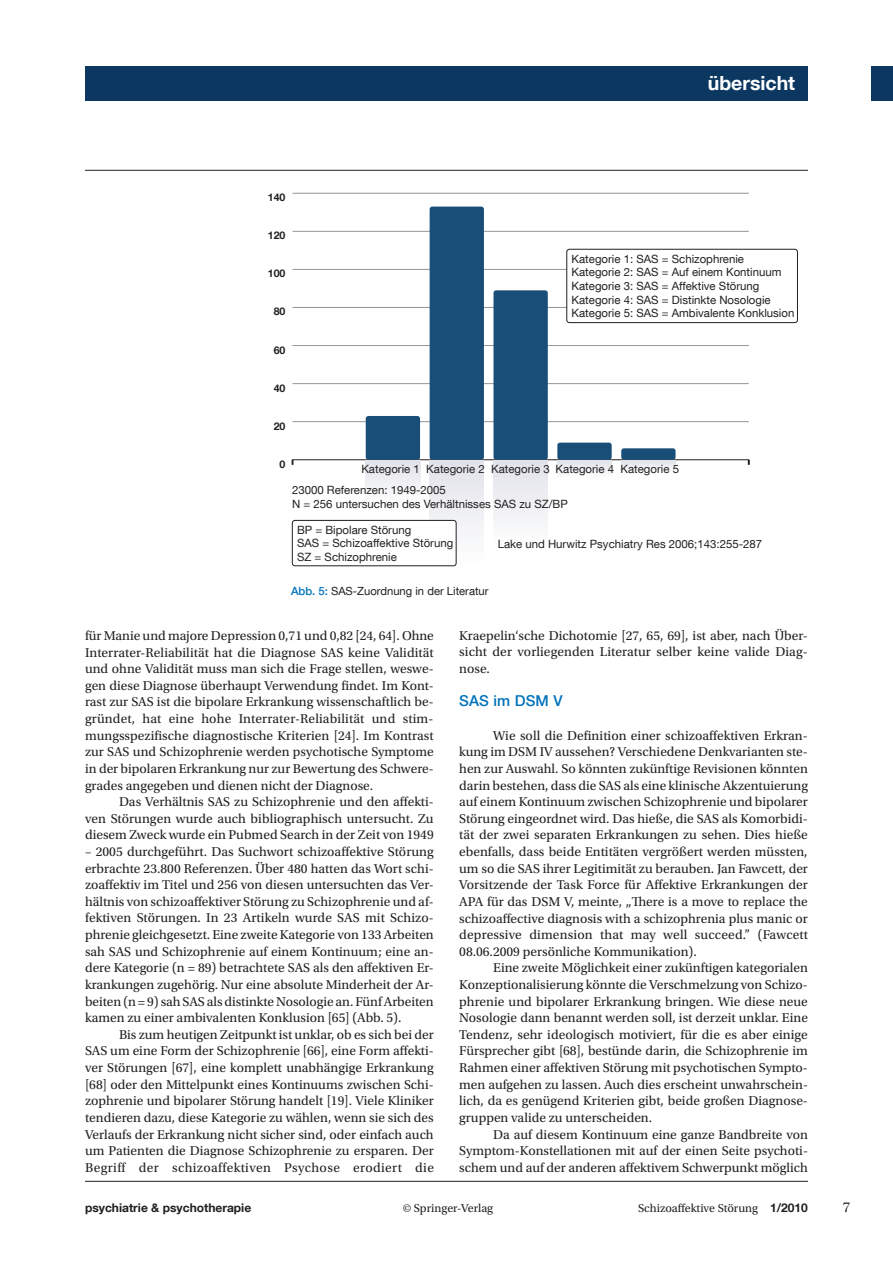
<style>
.page{position:relative;width:893px;height:1263px;background:#fff}
.page>*{position:absolute;margin:0;border:0;box-sizing:border-box;transform-origin:0 0}
.t1{font:700 19.5px "Helvetica Neue LT Com";color:#fff}
.t2{font:500 15px "Helvetica Neue LT Com";letter-spacing:.01em;color:#0072bc}
.t3{font:15px "Utopia Std";color:#231f20}
.t4{font:13.5px/16.6px "Utopia Std";color:#231f20;text-align:justify}
.t5{font:12px "Utopia Std";color:#231f20}
.t6{font:700 12px "Helvetica Neue LT Com";color:#231f20}
.t7{font:11.4px/13.6px "Helvetica Neue LT Com";color:#231f20}
.t8{font:11.25px "Helvetica Neue LT Com";color:#231f20}
.t9{font:700 10.5px "Helvetica Neue LT Com";color:#231f20}
.s1{font-weight:500;color:#0072bc}
.s2{font-family:"Helvetica Neue LT Com";font-weight:700}
</style>
<div class="page">
<div style="left:872px;top:66px;width:21px;height:34px;background:#0c3761"></div>
<div style="left:85px;top:66px;width:723px;height:34px;background:#0c3761"></div>
<hr style="left:85px;top:170px;width:723px;height:1px;background:#231f20">
<hr style="left:85px;top:1181px;width:723px;height:1px;background:#231f20">
<hr style="left:293px;top:459px;width:456px;height:1px;background:#231f20">
<hr style="left:293px;top:421px;width:456px;height:1px;background:#939598">
<hr style="left:293px;top:383px;width:456px;height:1px;background:#939598">
<hr style="left:293px;top:345px;width:456px;height:1px;background:#939598">
<hr style="left:293px;top:307px;width:456px;height:1px;background:#939598">
<hr style="left:293px;top:269px;width:456px;height:1px;background:#939598">
<hr style="left:293px;top:231px;width:456px;height:1px;background:#939598">
<hr style="left:293px;top:193px;width:456px;height:1px;background:#939598">
<div style="left:621px;top:448px;width:54px;height:12px;background:#184e78;border-radius:3px"></div>
<div style="left:557px;top:443px;width:55px;height:17px;background:#184e78;border-radius:3px"></div>
<div style="left:493px;top:290px;width:55px;height:170px;background:#184e78;border-radius:3px"></div>
<div style="left:430px;top:207px;width:54px;height:253px;background:#184e78;border-radius:3px"></div>
<div style="left:366px;top:416px;width:54px;height:44px;background:#184e78;border-radius:3px"></div>
<div style="left:621px;top:461px;width:54px;height:11px;background:#eff0f3"></div>
<div style="left:557px;top:461px;width:55px;height:17px;background:linear-gradient(to right,#f0f0f4,#f0f0f4)"></div>
<div style="left:493px;top:461px;width:55px;height:87px;background:linear-gradient(to right,#f0f1f4,#f0f1f4)"></div>
<svg style="left:430px;top:461px;width:54px;height:105px"></svg>
<div style="left:366px;top:461px;width:54px;height:43px;background:linear-gradient(to right,#eff0f4,#eff0f4)"></div>
<div style="left:567px;top:249px;width:230px;height:74px;background:#fff;border-radius:3px"></div>
<div style="left:566px;top:249px;width:232px;height:74px;border:1px solid #231f20;border-radius:3px"></div>
<div style="left:292px;top:520px;width:164px;height:46px;background:#fff;border-radius:3px"></div>
<div style="left:292px;top:520px;width:164px;height:46px;border:1px solid #231f20;border-radius:3px"></div>
<p class="t9" style="left:268px;top:191px;width:19px">140</p>
<p class="t9" style="left:268px;top:229px;width:19px">120</p>
<p class="t9" style="left:268px;top:267px;width:19px">100</p>
<p class="t9" style="left:274px;top:305px;width:13px">80</p>
<p class="t9" style="left:274px;top:343px;width:13px">60</p>
<p class="t9" style="left:274px;top:381px;width:13px">40</p>
<p class="t9" style="left:274px;top:419px;width:13px">20</p>
<p class="t9" style="left:280px;top:457px;width:7px">0</p>
<h1 class="t1" style="left:708px;top:71px;width:89px">übersicht</h1>
<p class="t7" style="left:571px;top:251px;width:224px">Kategorie 1: SAS = Schizophrenie Kategorie 2: SAS = Auf einem Kontinuum Kategorie 3: SAS = Affektive Störung Kategorie 4: SAS = Distinkte Nosologie Kategorie 5: SAS = Ambivalente Konklusion</p>
<p class="t7" style="left:361px;top:462px;width:319px">Kategorie 1 Kategorie 2 Kategorie 3 Kategorie 4 Kategorie 5</p>
<p class="t7" style="left:292px;top:483px;width:277px">23000 Referenzen: 1949-2005<br>N = 256 untersuchen des Verhältnisses SAS zu SZ/BP</p>
<p class="t7" style="left:297px;top:522px;width:158px">BP = Bipolare Störung<br>SAS = Schizoaffektive Störung<br>SZ = Schizophrenie</p>
<p class="t8" style="left:291px;top:584px;width:199px"><span class="s1">Abb. 5:</span> SAS-Zuordnung in der Literatur</p>
<p class="t7" style="left:498px;top:536px;width:266px">Lake und Hurwitz Psychiatry Res 2006;143:255-287</p>
<p class="t4" style="left:85px;top:627px;width:350px">für Manie und majore Depression 0,71 und 0,82 [24, 64]. Ohne Interrater-Reliabilität hat die Diagnose SAS keine Validität und ohne Validität muss man sich die Frage stellen, weswe&shy;gen diese Diagnose überhaupt Verwendung findet. Im Kont&shy;rast zur SAS ist die bipolare Erkrankung wissenschaftlich be&shy;gründet, hat eine hohe Interrater-Reliabilität und stim&shy;mungsspezifische diagnostische Kriterien [24]. Im Kontrast zur SAS und Schizophrenie werden psychotische Symptome in der bipolaren Erkrankung nur zur Bewertung des Schwere&shy;grades angegeben und dienen nicht der Diagnose.</p>
<p class="t4" style="left:85px;top:794px;width:350px;text-indent:34px">Das Verhältnis SAS zu Schizophrenie und den affekti&shy;ven Störungen wurde auch bibliographisch untersucht. Zu diesem Zweck wurde ein Pubmed Search in der Zeit von 1949</p>
<p class="t4" style="left:85px;top:843px;width:350px">– 2005 durchgeführt. Das Suchwort schizoaffektive Störung erbrachte 23.800 Referenzen. Über 480 hatten das Wort schi&shy;zoaffektiv im Titel und 256 von diesen untersuchten das Ver&shy;hältnis von schizoaffektiver Störung zu Schizophrenie und af&shy;fektiven Störungen. In 23 Artikeln wurde SAS mit Schizo&shy;phrenie gleichgesetzt. Eine zweite Kategorie von 133 Arbeiten sah SAS und Schizophrenie auf einem Kontinuum; eine an&shy;dere Kategorie (n = 89) betrachtete SAS als den affektiven Er&shy;krankungen zugehörig. Nur eine absolute Minderheit der Ar&shy;beiten (n = 9) sah SAS als distinkte Nosologie an. Fünf Arbeiten kamen zu einer ambivalenten Konklusion [65] (Abb. 5).</p>
<p class="t4" style="left:85px;top:1026px;width:350px;text-indent:34px">Bis zum heutigen Zeitpunkt ist unklar, ob es sich bei der SAS um eine Form der Schizophrenie [66], eine Form affekti&shy;ver Störungen [67], eine komplett unabhängige Erkrankung [68] oder den Mittelpunkt eines Kontinuums zwischen Schi&shy;zophrenie und bipolarer Störung handelt [19]. Viele Kliniker tendieren dazu, diese Kategorie zu wählen, wenn sie sich des Verlaufs der Erkrankung nicht sicher sind, oder einfach auch um Patienten die Diagnose Schizophrenie zu ersparen. Der Begriff der schizoaffektiven Psychose erodiert die</p>
<p class="t4" style="left:459px;top:627px;width:350px">Kraepelin‘sche Dichotomie [27, 65, 69], ist aber, nach Über&shy;sicht der vorliegenden Literatur selber keine valide Diag&shy;nose.</p>
<p class="t2" style="left:459px;top:692px;width:105px">SAS im DSM V</p>
<p class="t4" style="left:459px;top:727px;width:350px;text-indent:34px">Wie soll die Definition einer schizoaffektiven Erkran&shy;kung im DSM IV aussehen? Verschiedene Denkvarianten ste&shy;hen zur Auswahl. So könnten zukünftige Revisionen könnten darin bestehen, dass die SAS als eine klinische Akzentuierung auf einem Kontinuum zwischen Schizophrenie und bipolarer Störung eingeordnet wird. Das hieße, die SAS als Komorbidi&shy;tät der zwei separaten Erkrankungen zu sehen. Dies hieße ebenfalls, dass beide Entitäten vergrößert werden müssten, um so die SAS ihrer Legitimität zu berauben. Jan Fawcett, der Vorsitzende der Task Force für Affektive Erkrankungen der APA für das DSM V, meinte, „There is a move to replace the schizoaffective diagnosis with a schizophrenia plus manic or depressive dimension that may well succeed.” (Fawcett 08.06.2009 persönliche Kommunikation).</p>
<p class="t4" style="left:459px;top:960px;width:350px;text-indent:34px">Eine zweite Möglichkeit einer zukünftigen kategorialen Konzeptionalisierung könnte die Verschmelzung von Schizo&shy;phrenie und bipolarer Erkrankung bringen. Wie diese neue Nosologie dann benannt werden soll, ist derzeit unklar. Eine Tendenz, sehr ideologisch motiviert, für die es aber einige Fürsprecher gibt [68], bestünde darin, die Schizophrenie im Rahmen einer affektiven Störung mit psychotischen Sympto&shy;men aufgehen zu lassen. Auch dies erscheint unwahrschein&shy;lich, da es genügend Kriterien gibt, beide großen Diagnose&shy;gruppen valide zu unterscheiden.</p>
<p class="t4" style="left:459px;top:1126px;width:350px;text-indent:34px">Da auf diesem Kontinuum eine ganze Bandbreite von Symptom-Konstellationen mit auf der einen Seite psychoti&shy;schem und auf der anderen affektivem Schwerpunkt möglich</p>
<p class="t6" style="left:85px;top:1200px;width:168px">psychiatrie &amp; psychotherapie</p>
<p class="t5" style="left:403px;top:1201px;width:92px">© Springer-Verlag</p>
<p class="t5" style="left:638px;top:1201px;width:171px">Schizoaffektive Störung <span class="s2">1/2010</span></p>
<p class="t3" style="left:843px;top:1199px;width:9px">7</p>
</div>
